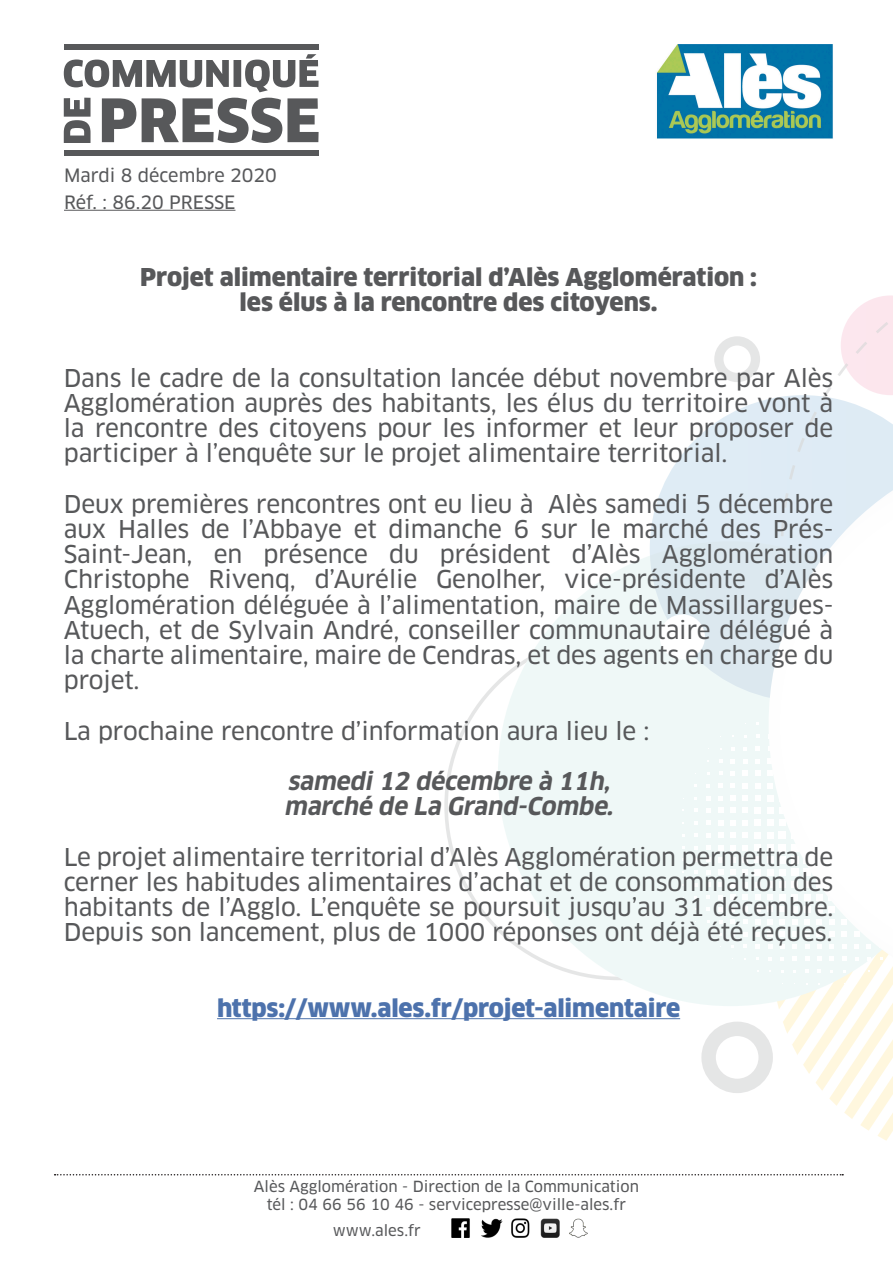
<style>
.page{position:relative;width:893px;height:1263px;background:#fff}
.page>*{position:absolute;margin:0;border:0;box-sizing:border-box;transform-origin:0 0}
.t1{font:24px/25.2px "Clan OT News";letter-spacing:-.005em;color:#57585a;text-align:justify}
.t2{font:900 24px "Clan OT";color:#57585a}
.t3{font:italic 700 24px "Clan OT";color:#57585a}
.t4{font:900 24px "Clan OT";letter-spacing:-.005em;color:#4d72ac}
.t5{font:18px "Clan OT News";color:#57585a}
.t6{font:15px "Clan OT News";color:#57585a}
</style>
<div class="page">
<svg style="left:498px;top:556px;width:281px;height:450px;fill:#eff8f7"></svg>
<svg style="left:756px;top:734px;width:3px;height:4px"></svg>
<svg style="left:743px;top:747px;width:4px;height:4px"></svg>
<svg style="left:755px;top:746px;width:5px;height:5px"></svg>
<svg style="left:731px;top:759px;width:4px;height:4px"></svg>
<svg style="left:743px;top:759px;width:5px;height:4px"></svg>
<svg style="left:755px;top:758px;width:5px;height:5px"></svg>
<svg style="left:767px;top:758px;width:2px;height:6px"></svg>
<svg style="left:719px;top:771px;width:3px;height:4px"></svg>
<svg style="left:731px;top:771px;width:4px;height:5px"></svg>
<svg style="left:743px;top:771px;width:5px;height:5px"></svg>
<svg style="left:755px;top:771px;width:5px;height:5px"></svg>
<svg style="left:706px;top:784px;width:4px;height:3px"></svg>
<svg style="left:718px;top:783px;width:5px;height:5px"></svg>
<svg style="left:730px;top:783px;width:5px;height:5px"></svg>
<svg style="left:743px;top:783px;width:5px;height:5px"></svg>
<svg style="left:755px;top:783px;width:5px;height:5px"></svg>
<svg style="left:767px;top:783px;width:2px;height:6px"></svg>
<svg style="left:706px;top:796px;width:4px;height:4px"></svg>
<svg style="left:718px;top:796px;width:5px;height:4px"></svg>
<svg style="left:730px;top:795px;width:5px;height:6px"></svg>
<svg style="left:742px;top:795px;width:6px;height:6px"></svg>
<svg style="left:755px;top:795px;width:6px;height:6px"></svg>
<svg style="left:767px;top:795px;width:2px;height:6px"></svg>
<svg style="left:706px;top:808px;width:4px;height:5px"></svg>
<svg style="left:718px;top:808px;width:5px;height:5px"></svg>
<svg style="left:730px;top:808px;width:6px;height:5px"></svg>
<svg style="left:742px;top:808px;width:6px;height:5px"></svg>
<svg style="left:755px;top:807px;width:6px;height:6px"></svg>
<div style="left:767px;top:807px;width:6px;height:7px;background:#fff"></div>
<svg style="left:694px;top:821px;width:4px;height:4px"></svg>
<svg style="left:706px;top:820px;width:4px;height:5px"></svg>
<svg style="left:718px;top:820px;width:5px;height:5px"></svg>
<svg style="left:730px;top:820px;width:6px;height:6px"></svg>
<svg style="left:742px;top:820px;width:6px;height:6px"></svg>
<div style="left:754px;top:820px;width:7px;height:6px;background:#fff"></div>
<div style="left:767px;top:819px;width:6px;height:7px;background:#fff"></div>
<svg style="left:694px;top:833px;width:4px;height:4px"></svg>
<svg style="left:706px;top:833px;width:4px;height:4px"></svg>
<svg style="left:718px;top:832px;width:5px;height:6px"></svg>
<svg style="left:730px;top:832px;width:6px;height:6px"></svg>
<svg style="left:742px;top:832px;width:6px;height:6px"></svg>
<div style="left:754px;top:832px;width:7px;height:6px;background:#fff"></div>
<svg style="left:767px;top:832px;width:2px;height:6px"></svg>
<svg style="left:694px;top:846px;width:4px;height:3px"></svg>
<svg style="left:706px;top:845px;width:4px;height:5px"></svg>
<svg style="left:718px;top:845px;width:5px;height:5px"></svg>
<svg style="left:730px;top:845px;width:6px;height:5px"></svg>
<svg style="left:742px;top:844px;width:6px;height:6px"></svg>
<div style="left:754px;top:844px;width:7px;height:7px;background:#fff"></div>
<div style="left:767px;top:844px;width:6px;height:7px;background:#fff"></div>
<svg style="left:694px;top:858px;width:4px;height:4px"></svg>
<svg style="left:706px;top:857px;width:4px;height:5px"></svg>
<svg style="left:718px;top:857px;width:5px;height:5px"></svg>
<svg style="left:730px;top:857px;width:6px;height:6px"></svg>
<svg style="left:742px;top:857px;width:6px;height:6px"></svg>
<div style="left:754px;top:857px;width:7px;height:6px;background:#fff"></div>
<div style="left:767px;top:856px;width:6px;height:7px;background:#fff"></div>
<svg style="left:694px;top:870px;width:4px;height:4px"></svg>
<svg style="left:706px;top:870px;width:4px;height:4px"></svg>
<svg style="left:718px;top:870px;width:5px;height:5px"></svg>
<svg style="left:730px;top:869px;width:6px;height:6px"></svg>
<svg style="left:742px;top:869px;width:6px;height:6px"></svg>
<svg style="left:755px;top:869px;width:6px;height:6px"></svg>
<svg style="left:767px;top:869px;width:2px;height:6px"></svg>
<svg style="left:706px;top:882px;width:4px;height:5px"></svg>
<svg style="left:718px;top:882px;width:5px;height:5px"></svg>
<svg style="left:730px;top:882px;width:6px;height:5px"></svg>
<svg style="left:742px;top:882px;width:6px;height:5px"></svg>
<svg style="left:755px;top:882px;width:6px;height:6px"></svg>
<div style="left:767px;top:881px;width:6px;height:7px;background:#fff"></div>
<svg style="left:706px;top:895px;width:4px;height:4px"></svg>
<svg style="left:718px;top:895px;width:5px;height:4px"></svg>
<svg style="left:730px;top:894px;width:5px;height:5px"></svg>
<svg style="left:742px;top:894px;width:6px;height:6px"></svg>
<svg style="left:755px;top:894px;width:5px;height:6px"></svg>
<svg style="left:767px;top:894px;width:2px;height:6px"></svg>
<svg style="left:718px;top:907px;width:5px;height:4px"></svg>
<svg style="left:730px;top:907px;width:5px;height:5px"></svg>
<svg style="left:743px;top:907px;width:5px;height:5px"></svg>
<svg style="left:755px;top:907px;width:5px;height:5px"></svg>
<svg style="left:767px;top:906px;width:2px;height:6px"></svg>
<svg style="left:731px;top:919px;width:4px;height:5px"></svg>
<svg style="left:743px;top:919px;width:5px;height:5px"></svg>
<svg style="left:755px;top:919px;width:5px;height:5px"></svg>
<svg style="left:731px;top:932px;width:4px;height:4px"></svg>
<svg style="left:743px;top:932px;width:4px;height:4px"></svg>
<svg style="left:755px;top:932px;width:5px;height:4px"></svg>
<svg style="left:767px;top:931px;width:2px;height:6px"></svg>
<svg style="left:756px;top:944px;width:4px;height:4px"></svg>
<svg style="left:779px;top:1005px;width:114px;height:136px"></svg>
<svg style="left:650px;top:395px;width:243px;height:306px"></svg>
<svg style="left:841px;top:295px;width:52px;height:100px"></svg>
<div style="left:701px;top:1022px;width:72px;height:71px;border:14px solid #57585a;border-radius:50%"></div>
<div style="left:714px;top:336px;width:46px;height:46px;border:9px solid #57585a;border-radius:50%"></div>
<svg style="left:769px;top:442px;width:124px;height:563px"></svg>
<div style="left:660px;top:614px;width:45px;height:45px;background:#fff;border-radius:50%"></div>
<svg style="left:55px;top:1174px;width:786px;height:1px"></svg>
<hr style="left:217px;top:1018px;width:463px;height:1px;background:#4d72ac">
<hr style="left:64px;top:210px;width:171px;height:1px;background:#57585a">
<img style="left:451px;top:1219px;width:137px;height:18px">
<svg style="left:102px;top:98px;width:217px;height:45px"></svg>
<svg style="left:64px;top:98px;width:27px;height:45px"></svg>
<svg style="left:64px;top:54px;width:255px;height:38px"></svg>
<div style="left:64px;top:45px;width:255px;height:5px;background:#57585a"></div>
<div style="left:64px;top:150px;width:255px;height:6px;background:#57585a"></div>
<img style="left:657px;top:45px;width:176px;height:94px">
<p class="t5" style="left:64px;top:165px;width:214px">Mardi 8 décembre 2020</p>
<p class="t5" style="left:64px;top:192px;width:173px">Réf. : 86.20 PRESSE</p>
<p class="t2" style="left:140px;top:263px;width:618px">Projet alimentaire territorial d’Alès Agglomération :</p>
<p class="t2" style="left:240px;top:288px;width:420px">les élus à la rencontre des citoyens.</p>
<p class="t1" style="left:64px;top:365px;width:771px">Dans le cadre de la consultation lancée début novembre par Alès Agglomération auprès des habitants, les élus du territoire vont à la rencontre des citoyens pour les informer et leur proposer de participer à l’enquête sur le projet alimentaire territorial.</p>
<p class="t1" style="left:64px;top:491px;width:771px">Deux premières rencontres ont eu lieu à Alès samedi 5 décembre aux Halles de l’Abbaye et dimanche 6 sur le marché des Prés-Saint-Jean, en présence du président d’Alès Agglomération Christophe Rivenq, d’Aurélie Genolher, vice-présidente d’Alès Agglomération déléguée à l’alimentation, maire de Massillargues-Atuech, et de Sylvain André, conseiller communautaire délégué à la charte alimentaire, maire de Cendras, et des agents en charge du projet.</p>
<p class="t1" style="left:64px;top:718px;width:587px">La prochaine rencontre d’information aura lieu le :</p>
<p class="t3" style="left:287px;top:767px;width:329px">samedi12 décembre à 11h,</p>
<p class="t3" style="left:284px;top:792px;width:335px">marché de La Grand-Combe.</p>
<p class="t1" style="left:64px;top:844px;width:771px">Le projet alimentaire territorial d’Alès Agglomération permettra de cerner les habitudes alimentaires d’achat et de consommation des habitants de l’Agglo. L’enquête se poursuit jusqu’au 31 décembre.<br>Depuis son lancement, plus de 1000 réponses ont déjà été reçues.</p>
<p class="t4" style="left:217px;top:993px;width:465px">https://www.ales.fr/projet-alimentaire</p>
<p class="t6" style="left:254px;top:1178px;width:387px">Alès Agglomération - Direction de la Communication</p>
<p class="t6" style="left:267px;top:1196px;width:361px">tél : 04 66 56 10 46 - servicepresse@ville-ales.fr</p>
<p class="t6" style="left:333px;top:1221px;width:89px">www.ales.fr</p>
</div>
